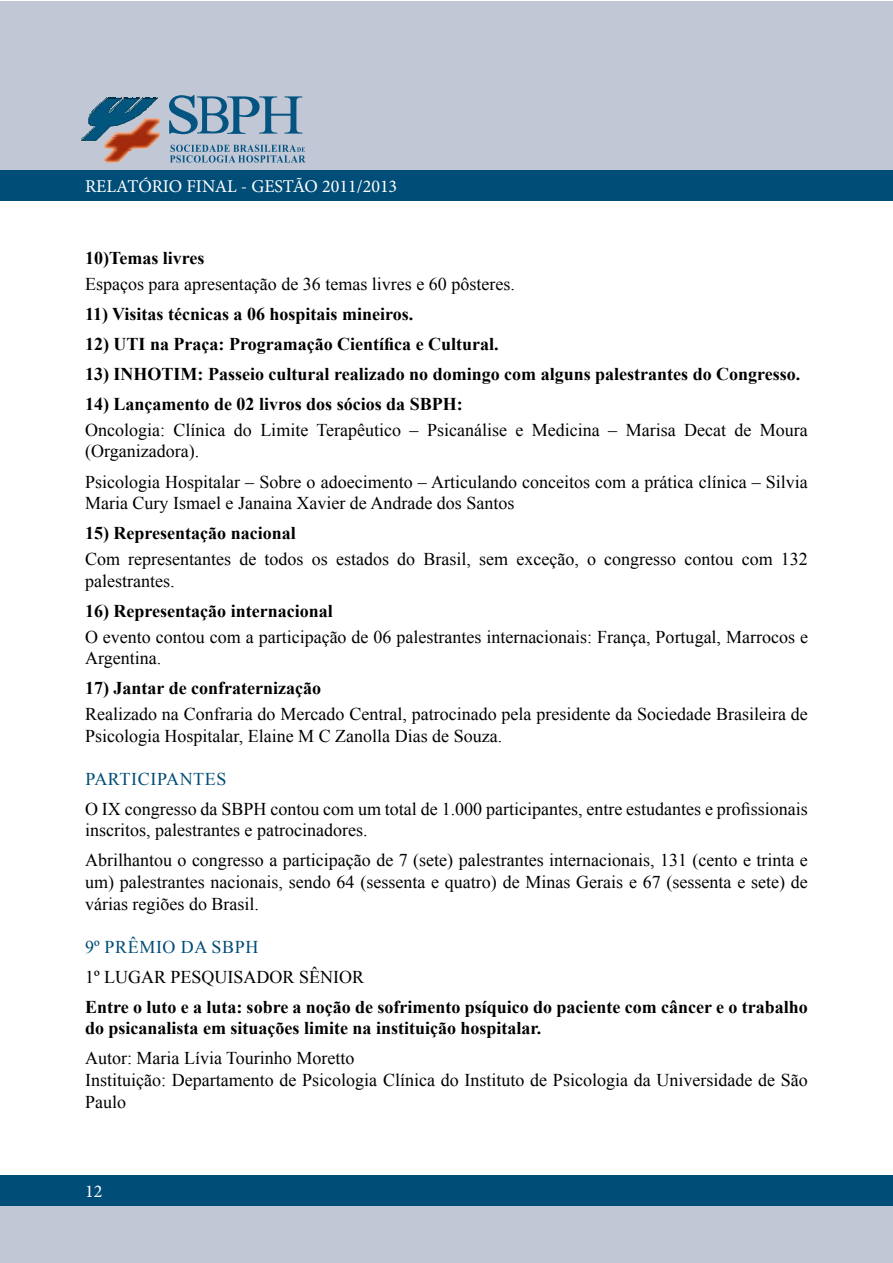
<style>
.page{position:relative;width:893px;height:1263px;background:#fff}
.page>*{position:absolute;margin:0;border:0;box-sizing:border-box;transform-origin:0 0}
.t1{font:18px/21.6px "Times New Roman";color:#000}
.t2{font:700 18px/21.6px "Times New Roman";color:#000}
.t3{font:18px "Minion Pro";color:#fff}
.t4{font:18px "Times New Roman";letter-spacing:.035em;color:#004d77}
</style>
<div class="page">
<div style="left:1px;top:1px;width:892px;height:169px;background:#c2c7d5"></div>
<div style="left:1px;top:1201px;width:892px;height:62px;background:#c2c7d5"></div>
<svg style="left:105px;top:149px;width:28px;height:14px"></svg>
<img style="left:104px;top:144px;width:47px;height:5px">
<img style="left:106px;top:142px;width:47px;height:2px">
<img style="left:108px;top:140px;width:47px;height:2px">
<img style="left:119px;top:138px;width:39px;height:2px">
<img style="left:119px;top:137px;width:40px;height:1px">
<img style="left:119px;top:135px;width:40px;height:2px">
<img style="left:119px;top:134px;width:40px;height:1px">
<img style="left:119px;top:133px;width:40px;height:1px">
<svg style="left:81px;top:125px;width:38px;height:16px"></svg>
<img style="left:89px;top:123px;width:36px;height:2px">
<img style="left:88px;top:117px;width:48px;height:6px">
<svg style="left:131px;top:118px;width:29px;height:15px"></svg>
<img style="left:90px;top:113px;width:51px;height:4px">
<img style="left:92px;top:112px;width:51px;height:2px">
<svg style="left:93px;top:97px;width:64px;height:15px"></svg>
<svg style="left:169px;top:95px;width:133px;height:39px"></svg>
<svg style="left:170px;top:145px;width:135px;height:18px"></svg>
<div style="left:0;top:171px;width:893px;height:30px;background:#004d77"></div>
<div style="left:0;top:1176px;width:893px;height:30px;background:#004d77"></div>
<p class="t3" style="left:85px;top:174px;width:314px">RELATÓRIO FINAL - GESTÃO 2011/2013</p>
<p class="t2" style="left:85px;top:246px;width:121px">10)Temas livres</p>
<p class="t1" style="left:85px;top:272px;width:431px">Espaços para apresentação de 36 temas livres e 60 pôsteres.</p>
<p class="t2" style="left:85px;top:302px;width:330px">11) Visitas técnicas a 06 hospitais mineiros.</p>
<p class="t2" style="left:85px;top:332px;width:415px">12) UTI na Praça: Programação Científica e Cultural.</p>
<p class="t2" style="left:85px;top:362px;width:717px">13) INHOTIM: Passeio cultural realizado no domingo com alguns palestrantes do Congresso.</p>
<p class="t2" style="left:85px;top:393px;width:379px">14) Lançamento de 02 livros dos sócios da SBPH:</p>
<p class="t1" style="left:85px;top:418px;width:724px">Oncologia: Clínica do Limite Terapêutico – Psicanálise e Medicina – Marisa Decat de Moura (Organizadora).</p>
<p class="t1" style="left:85px;top:470px;width:724px">Psicologia Hospitalar – Sobre o adoecimento – Articulando conceitos com a prática clínica – Silvia<br>Maria Cury Ismael e Janaina Xavier de Andrade dos Santos</p>
<p class="t2" style="left:85px;top:522px;width:212px">15) Representação nacional</p>
<p class="t1" style="left:85px;top:548px;width:724px">Com representantes de todos os estados do Brasil, sem exceção, o congresso contou com 132 palestrantes.</p>
<p class="t2" style="left:85px;top:599px;width:249px">16) Representação internacional</p>
<p class="t1" style="left:85px;top:625px;width:724px">O evento contou com a participação de 06 palestrantes internacionais: França, Portugal, Marrocos e<br>Argentina.</p>
<p class="t2" style="left:85px;top:677px;width:238px">17) Jantar de confraternização</p>
<p class="t1" style="left:85px;top:703px;width:724px">Realizado na Confraria do Mercado Central, patrocinado pela presidente da Sociedade Brasileira de<br>Psicologia Hospitalar, Elaine M C Zanolla Dias de Souza.</p>
<p class="t4" style="left:85px;top:766px;width:21px">Participantes</p>
<p class="t1" style="left:85px;top:797px;width:724px">O IX congresso da SBPH contou com um total de 1.000 participantes, entre estudantes e profissionais inscritos, palestrantes e patrocinadores.</p>
<p class="t1" style="left:85px;top:849px;width:724px;text-align:justify">Abrilhantou o congresso a participação de 7 (sete) palestrantes internacionais, 131 (cento e trinta e um) palestrantes nacionais, sendo 64 (sessenta e quatro) de Minas Gerais e 67 (sessenta e sete) de várias regiões do Brasil.</p>
<p class="t4" style="left:85px;top:934px;width:175px">9º PRÊMIO DA SBPH</p>
<p class="t1" style="left:85px;top:965px;width:281px">1º LUGAR PESQUISADOR SÊNIOR</p>
<p class="t2" style="left:85px;top:995px;width:724px">Entre o luto e a luta: sobre a noção de sofrimento psíquico do paciente com câncer e o trabalho do psicanalista em situações limite na instituição hospitalar.</p>
<p class="t1" style="left:85px;top:1047px;width:724px">Autor: Maria Lívia Tourinho Moretto<br>Instituição: Departamento de Psicologia Clínica do Instituto de Psicologia da Universidade de São<br>Paulo</p>
<p class="t3" style="left:85px;top:1179px;width:19px">12</p>
</div>
